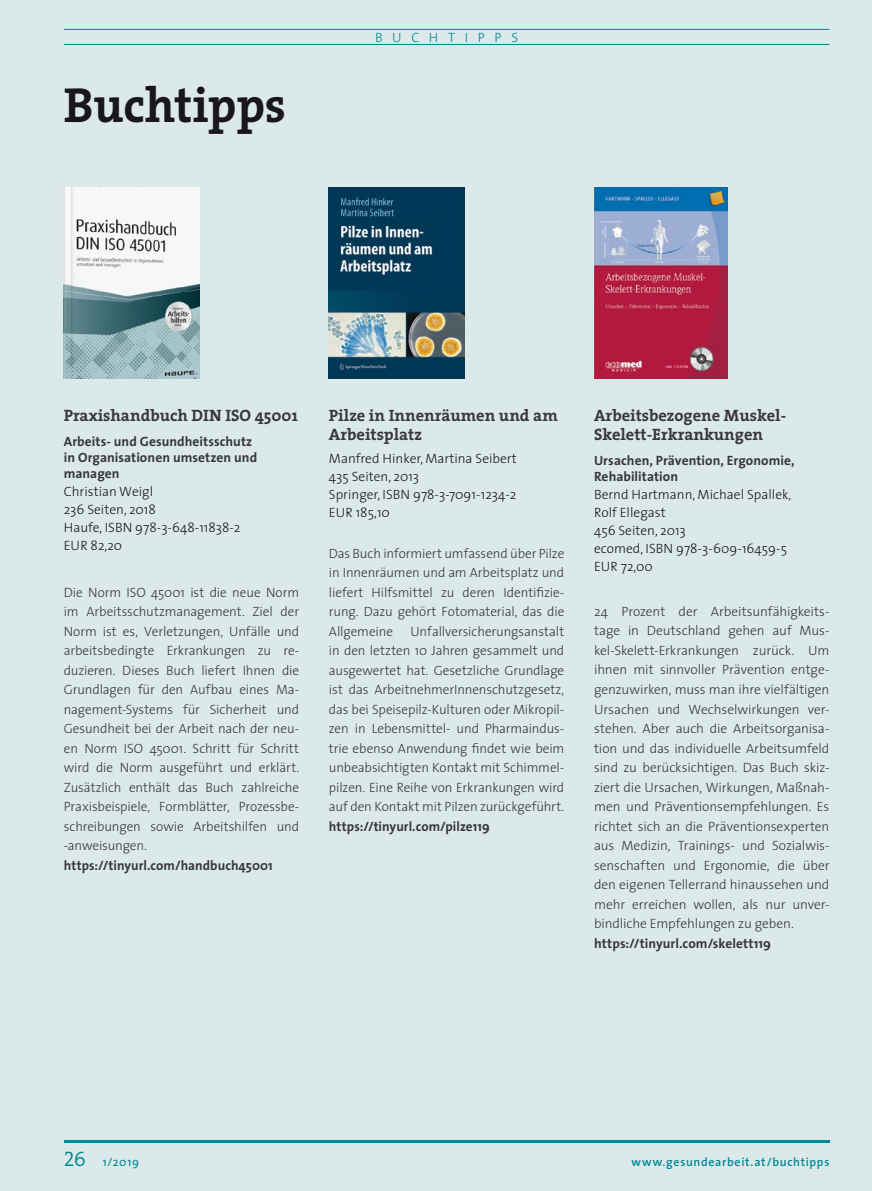
<style>
.page{position:relative;width:872px;height:1191px;background:#dce9eb}
.page>*{position:absolute;margin:0;border:0;box-sizing:border-box;transform-origin:0 0}
.t1{font:700 49.5px "The Serif";letter-spacing:-.005em;color:#1a171c}
.t2{font:700 16.5px/19.5px "The Serif";color:#38373a}
.t3{font:300 13.5px/19.5px "The Sans";letter-spacing:-.01em;color:#38373a;text-align:justify}
.t4{font:300 13.5px/18px "The Sans";color:#1a171c}
.t5{font:700 13.5px/16.2px "The Sans";letter-spacing:.005em;color:#38373a}
.t6{font:300 13.5px "The Sans";letter-spacing:.715em;color:#008795}
.t7{font:600 12px "The Sans";letter-spacing:.06em;color:#008795}
.t8{font:12px "The Sans";color:#008795}
.s1{font-family:"The Serif Semi Light Caps";font-size:21px}
</style>
<div class="page">
<hr style="left:64px;top:1140px;width:765px;height:2px;background:#008795">
<hr style="left:64px;top:29px;width:765px;height:1px;background:#008795">
<hr style="left:64px;top:44px;width:765px;height:1px;background:#008795">
<img style="left:329px;top:187px;width:136px;height:191px">
<img style="left:594px;top:187px;width:133px;height:191px">
<img style="left:64px;top:187px;width:135px;height:191px">
<h1 class="t1" style="left:64px;top:64px;width:224px">Buchtipps</h1>
<p class="t6" style="left:375px;top:26px;width:144px">BUCHTIPPS</p>
<p class="t2" style="left:64px;top:405px;width:236px">Praxishandbuch DIN ISO 45001</p>
<p class="t5" style="left:64px;top:432px;width:195px">Arbeits- und Gesundheitsschutz in Organisationen umsetzen und managen</p>
<p class="t4" style="left:64px;top:482px;width:178px">Christian Weigl<br>236 Seiten, 2018<br>Haufe, ISBN 978-3-648-11838-2<br>EUR 82,20</p>
<p class="t3" style="left:64px;top:582px;width:237px">Die Norm ISO 45001 ist die neue Norm im Arbeitsschutzmanagement. Ziel der Norm ist es, Verletzungen, Unfälle und arbeitsbedingte Erkrankungen zu re&shy;duzieren. Dieses Buch liefert Ihnen die Grundlagen für den Aufbau eines Ma&shy;nagement-Systems für Sicherheit und Gesundheit bei der Arbeit nach der neu&shy;en Norm ISO 45001. Schritt für Schritt wird die Norm ausgeführt und erklärt.<br>Zusätzlich enthält das Buch zahlreiche Praxisbeispiele, Formblätter, Prozessbe&shy;schreibungen sowie Arbeitshilfen und -anweisungen.</p>
<p class="t5" style="left:64px;top:856px;width:210px">https://tinyurl.com/handbuch45001</p>
<p class="t2" style="left:329px;top:405px;width:230px">Pilze in Innenräumen und am<br>Arbeitsplatz</p>
<p class="t4" style="left:329px;top:449px;width:189px">Manfred Hinker, Martina Seibert<br>435 Seiten, 2013<br>Springer, ISBN 978-3-7091-1234-2<br>EUR 185,10</p>
<p class="t3" style="left:329px;top:543px;width:237px">Das Buch informiert umfassend über Pilze in Innenräumen und am Arbeitsplatz und liefert Hilfsmittel zu deren Identifizie&shy;rung. Dazu gehört Fotomaterial, das die Allgemeine</p>
<p class="t3" style="left:329px;top:621px;width:237px;text-indent:82px">Unfallversicherungsanstalt in den letzten 10 Jahren gesammelt und ausgewertet hat. Gesetzliche Grundlage ist das ArbeitnehmerInnenschutzgesetz, das bei Speisepilz-Kulturen oder Mikropil&shy;zen in Lebensmittel- und Pharmaindus&shy;trie ebenso Anwendung findet wie beim unbeabsichtigten Kontakt mit Schimmel&shy;pilzen. Eine Reihe von Erkrankungen wird auf den Kontakt mit Pilzen zurückgeführt.</p>
<p class="t5" style="left:329px;top:817px;width:162px">https://tinyurl.com/pilze119</p>
<p class="t2" style="left:594px;top:405px;width:194px">Arbeitsbezogene Muskel-<br>Skelett-Erkrankungen</p>
<p class="t5" style="left:594px;top:452px;width:202px">Ursachen, Prävention, Ergonomie,<br>Rehabilitation</p>
<p class="t4" style="left:594px;top:485px;width:199px">Bernd Hartmann, Michael Spallek,<br>Rolf Ellegast<br>456 Seiten, 2013<br>ecomed, ISBN 978-3-609-16459-5<br>EUR 72,00</p>
<p class="t3" style="left:594px;top:601px;width:237px">24 Prozent der Arbeitsunfähigkeits&shy;tage in Deutschland gehen auf Mus&shy;kel-Skelett-Erkrankungen zurück. Um ihnen mit sinnvoller Prävention entge&shy;genzuwirken, muss man ihre vielfältigen Ursachen und Wechselwirkungen ver&shy;stehen. Aber auch die Arbeitsorganisa&shy;tion und das individuelle Arbeitsumfeld sind zu berücksichtigen. Das Buch skiz&shy;ziert die Ursachen, Wirkungen, Maßnah&shy;men und Präventionsempfehlungen. Es richtet sich an die Präventionsexperten aus Medizin, Trainings- und Sozialwis&shy;senschaften und Ergonomie, die über den eigenen Tellerrand hinaussehen und mehr erreichen wollen, als nur unver&shy;bindliche Empfehlungen zu geben.</p>
<p class="t5" style="left:594px;top:934px;width:178px">https://tinyurl.com/skelett119</p>
<p class="t8" style="left:64px;top:1151px;width:77px"><span class="s1">26</span> 1/2019</p>
<p class="t7" style="left:631px;top:1151px;width:199px">www.gesundearbeit.at/buchtipps</p>
</div>
